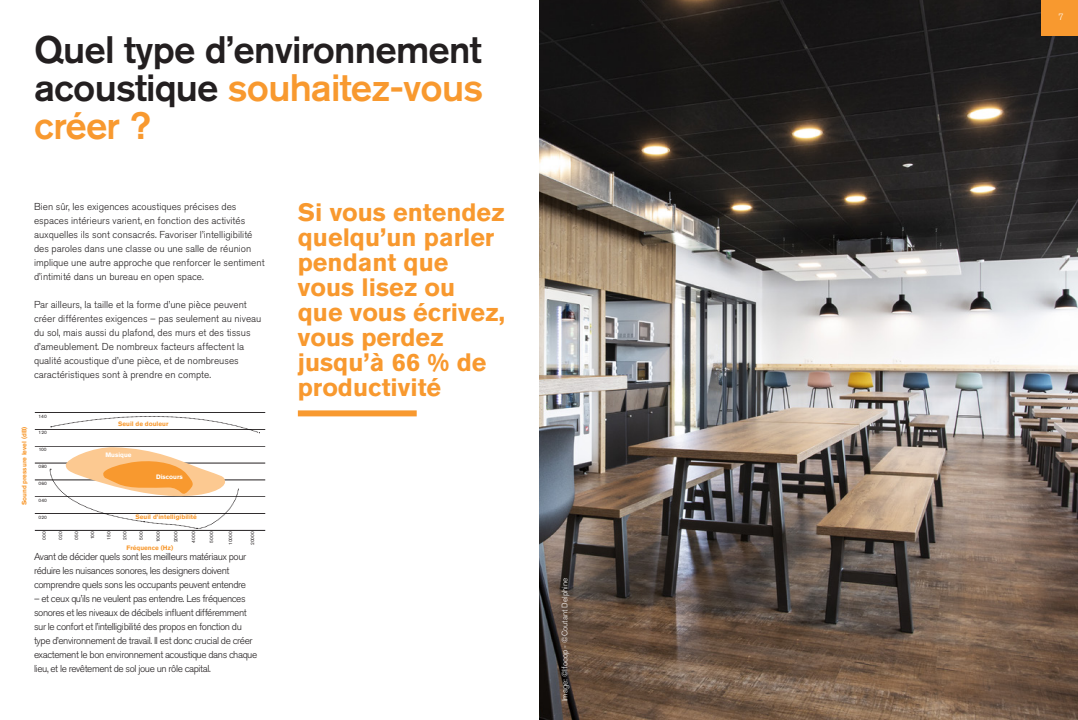
<style>
.page{position:relative;width:1078px;height:720px;background:#fff}
.page>*{position:absolute;margin:0;border:0;box-sizing:border-box;transform-origin:0 0}
.t1{font:500 38px/38px "Akzidenz Grotesk Pro";letter-spacing:-.02em;color:#231f20;text-align:justify}
.t2{font:700 25px/25px "Akzidenz Grotesk Pro";color:#f8992f}
.t3{font:300 10px/14px "Akzidenz Grotesk Pro";color:#231f20}
.t4{font:300 10px/14px "Akzidenz Grotesk Pro";letter-spacing:-.04em;color:#231f20}
.t5{font:300 9px "Akzidenz Grotesk Pro";color:#fff}
.t6{font:300 8px "Akzidenz Grotesk Pro";color:#fff}
.t7{font:700 6.4px "Akzidenz Grotesk Pro";color:#f8992f}
.t8{font:700 6.4px "Akzidenz Grotesk Pro";color:#fff}
.t9{font:4.8px "Akzidenz Grotesk Pro";color:#231f20}
.s1{color:#f8992f}
</style>
<div class="page">
<img style="left:539px;top:0;width:538px;height:720px">
<div style="left:1041px;top:0;width:36px;height:36px;background:#f8992f"></div>
<hr style="left:35px;top:530px;width:230px;height:1px;background:#231f20">
<hr style="left:35px;top:513px;width:230px;height:1px;background:#231f20">
<hr style="left:35px;top:497px;width:230px;height:1px;background:#231f20">
<hr style="left:35px;top:480px;width:230px;height:1px;background:#231f20">
<hr style="left:35px;top:463px;width:230px;height:1px;background:#231f20">
<hr style="left:35px;top:446px;width:230px;height:1px;background:#231f20">
<hr style="left:35px;top:429px;width:230px;height:1px;background:#231f20">
<hr style="left:35px;top:412px;width:230px;height:1px;background:#231f20">
<svg style="left:51px;top:416px;width:209px;height:17px"></svg>
<svg style="left:49px;top:447px;width:190px;height:82px"></svg>
<div style="left:298px;top:410px;width:118px;height:6px;background:#f8992f"></div>
<h1 class="t1" style="left:35px;top:30px;width:450px">Quel type d’environnement acoustique <span class="s1">souhaitez-vous créer ?</span></h1>
<p class="t3" style="left:34px;top:199px;width:232px">Bien sûr, les exigences acoustiques précises des espaces intérieurs varient, en fonction des activités auxquelles ils sont consacrés. Favoriser l’intelligibilité des paroles dans une classe ou une salle de réunion implique une autre approche que renforcer le sentiment d’intimité dans un bureau en open space.</p>
<p class="t3" style="left:34px;top:297px;width:229px">Par ailleurs, la taille et la forme d’une pièce peuvent créer différentes exigences – pas seulement au niveau du sol, mais aussi du plafond, des murs et des tissus d’ameublement. De nombreux facteurs affectent la qualité acoustique d’une pièce, et de nombreuses caractéristiques sont à prendre en compte.</p>
<p class="t7" style="left:20px;top:505px;width:80px;rotate:-90deg">Sound pressure level (dB)</p>
<p class="t9" style="left:38px;top:413px;width:10px">140</p>
<p class="t9" style="left:39px;top:430px;width:10px">120</p>
<p class="t9" style="left:39px;top:447px;width:9px">100</p>
<p class="t9" style="left:38px;top:463px;width:10px">080</p>
<p class="t9" style="left:38px;top:480px;width:10px">060</p>
<p class="t9" style="left:38px;top:497px;width:10px">040</p>
<p class="t9" style="left:39px;top:514px;width:10px">020</p>
<p class="t7" style="left:118px;top:419px;width:52px">Seuil de douleur</p>
<p class="t8" style="left:105px;top:450px;width:28px">Musique</p>
<p class="t8" style="left:156px;top:473px;width:28px">Discours</p>
<p class="t7" style="left:135px;top:513px;width:63px">Seuil d’intelligibilité</p>
<p class="t9" style="left:41px;top:540px;width:10px;rotate:-90deg">000</p>
<p class="t9" style="left:57px;top:540px;width:10px;rotate:-90deg">020</p>
<p class="t9" style="left:73px;top:540px;width:10px;rotate:-90deg">050</p>
<p class="t9" style="left:89px;top:539px;width:9px;rotate:-90deg">100</p>
<p class="t9" style="left:106px;top:540px;width:10px;rotate:-90deg">150</p>
<p class="t9" style="left:122px;top:540px;width:10px;rotate:-90deg">200</p>
<p class="t9" style="left:138px;top:540px;width:10px;rotate:-90deg">500</p>
<p class="t9" style="left:155px;top:542px;width:12px;rotate:-90deg">1000</p>
<p class="t9" style="left:173px;top:542px;width:13px;rotate:-90deg">2000</p>
<p class="t9" style="left:190px;top:543px;width:13px;rotate:-90deg">4000</p>
<p class="t9" style="left:208px;top:543px;width:13px;rotate:-90deg">5000</p>
<p class="t9" style="left:227px;top:545px;width:15px;rotate:-90deg">10000</p>
<p class="t9" style="left:249px;top:545px;width:15px;rotate:-90deg">20000</p>
<p class="t7" style="left:126px;top:544px;width:48px">Fréquence (Hz)</p>
<p class="t4" style="left:34px;top:549px;width:214px">Avant de décider quels sont les meilleurs matériaux pour réduire les nuisances sonores, les designers doivent comprendre quels sons les occupants peuvent entendre</p>
<p class="t4" style="left:34px;top:591px;width:225px">– et ceux qu’ils ne veulent pas entendre. Les fréquences sonores et les niveaux de décibels influent différemment sur le confort et l’intelligibilité des propos en fonction du type d’environnement de travail. Il est donc crucial de créer exactement le bon environnement acoustique dans chaque lieu, et le revêtement de sol joue un rôle capital.</p>
<h2 class="t2" style="left:298px;top:200px;width:208px">Si vous entendez quelqu’un parler pendant que vous lisez ou que vous écrivez, vous perdez jusqu’à 66 % de productivité</h2>
<p class="t6" style="left:559px;top:701px;width:125px;rotate:-90deg">Image: ©Ifocop - ©Coutant Delphine</p>
<p class="t5" style="left:1058px;top:11px;width:7px">7</p>
</div>
